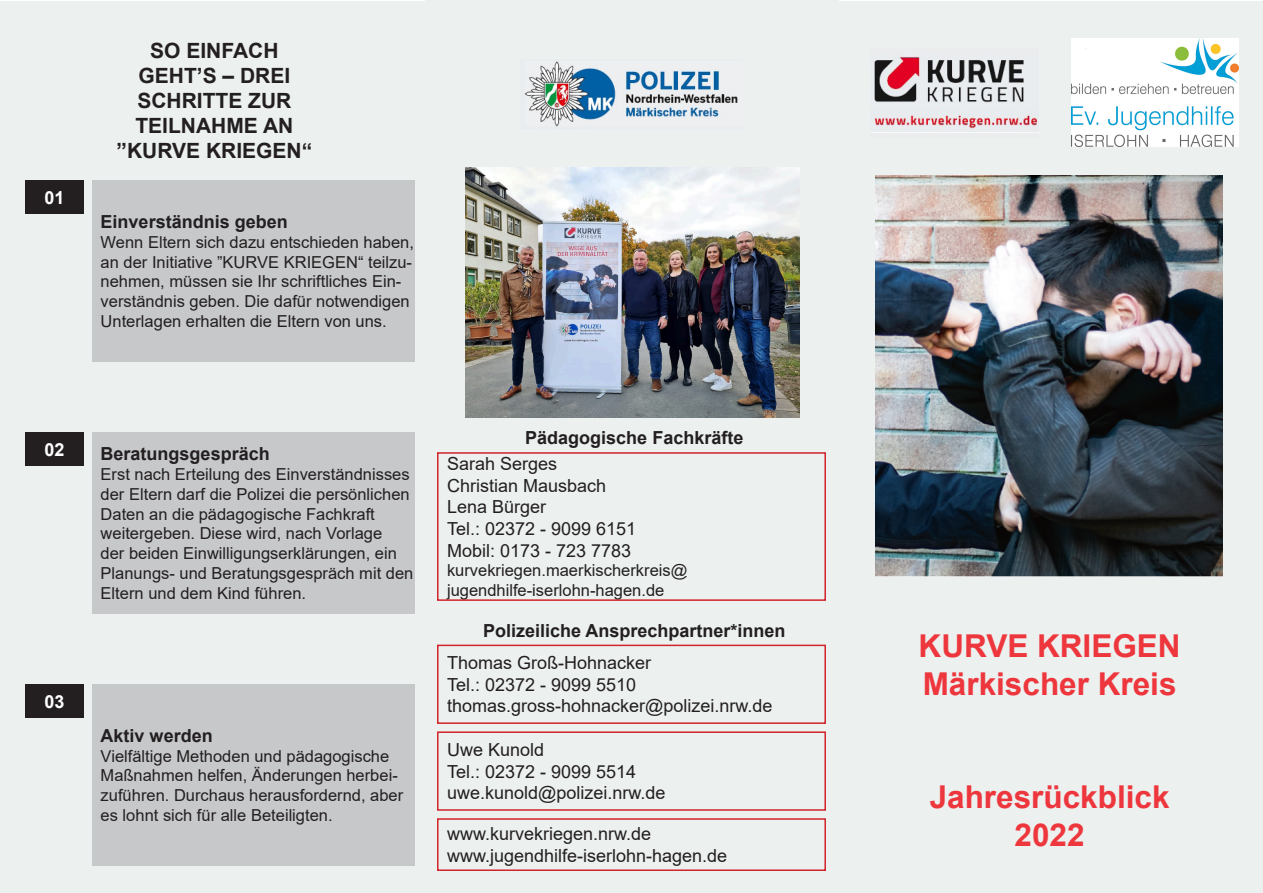
<style>
.page{position:relative;width:1263px;height:893px;background:#fff}
.page>*{position:absolute;margin:0;border:0;box-sizing:border-box;transform-origin:0 0}
.t1{font:700 31.5px "Arial";color:#ee363d}
.t2{font:700 21px "Arial";color:#231f20}
.t3{font:18px "Arial";color:#231f20}
.t4{font:700 18px "Arial";color:#231f20}
.t5{font:700 18px "Arial";color:#fff}
.t6{font:16.5px/19.8px "Arial";color:#231f20}
</style>
<div class="page">
<div style="left:0;top:1px;width:425px;height:892px;background:#ecf0ef"></div>
<div style="left:425px;top:0;width:414px;height:893px;background:#ecf0ef"></div>
<div style="left:836px;top:1px;width:427px;height:892px;background:#ecf0ef"></div>
<img style="left:524px;top:61px;width:214px;height:66px">
<div style="left:870px;top:48px;width:170px;height:91px;background:#ebecee"></div>
<img style="left:870px;top:56px;width:169px;height:77px">
<img style="left:1071px;top:39px;width:168px;height:107px">
<img style="left:876px;top:175px;width:346px;height:402px">
<img style="left:465px;top:167px;width:334px;height:251px">
<div style="left:437px;top:452px;width:389px;height:149px;border:2px solid #d1232a"></div>
<div style="left:437px;top:645px;width:389px;height:79px;border:2px solid #d1232a"></div>
<div style="left:437px;top:731px;width:389px;height:80px;border:2px solid #d1232a"></div>
<div style="left:437px;top:818px;width:389px;height:53px;border:2px solid #d1232a"></div>
<div style="left:92px;top:180px;width:322px;height:181px;background:#c7c8ca"></div>
<div style="left:26px;top:180px;width:58px;height:34px;background:#231f20"></div>
<div style="left:92px;top:432px;width:322px;height:181px;background:#c7c8ca"></div>
<div style="left:26px;top:432px;width:58px;height:34px;background:#231f20"></div>
<div style="left:92px;top:684px;width:322px;height:181px;background:#c7c8ca"></div>
<div style="left:26px;top:684px;width:58px;height:34px;background:#231f20"></div>
<hr style="left:1039px;top:48px;width:1px;height:91px;background:#ecf0ef">
<hr style="left:870px;top:138px;width:169px;height:2px;background:#ecf0ef">
<p class="t5" style="left:45px;top:185px;width:22px">01</p>
<p class="t2" style="left:150px;top:35px;width:130px">SO EINFACH</p>
<p class="t2" style="left:139px;top:61px;width:153px">GEHT’S – DREI</p>
<p class="t2" style="left:137px;top:86px;width:155px">SCHRITTE ZUR</p>
<p class="t2" style="left:135px;top:111px;width:159px">TEILNAHME AN</p>
<p class="t2" style="left:117px;top:136px;width:197px">”KURVE KRIEGEN“</p>
<p class="t4" style="left:101px;top:209px;width:189px">Einverständnis geben</p>
<p class="t6" style="left:101px;top:232px;width:315px">Wenn Eltern sich dazu entschieden haben, an der Initiative ”KURVE KRIEGEN“ teilzu&shy;nehmen, müssen sie Ihr schriftliches Ein&shy;verständnis geben. Die dafür notwendigen Unterlagen erhalten die Eltern von uns.</p>
<p class="t5" style="left:45px;top:437px;width:22px">02</p>
<p class="t5" style="left:45px;top:689px;width:22px">03</p>
<p class="t4" style="left:101px;top:441px;width:171px">Beratungsgespräch</p>
<p class="t6" style="left:101px;top:464px;width:314px">Erst nach Erteilung des Einverständnisses der Eltern darf die Polizei die persönlichen Daten an die pädagogische Fachkraft weitergeben. Diese wird, nach Vorlage<br>der beiden Einwilligungserklärungen, ein Planungs- und Beratungsgespräch mit den Eltern und dem Kind führen.</p>
<p class="t4" style="left:101px;top:723px;width:114px">Aktiv werden</p>
<p class="t6" style="left:101px;top:746px;width:304px">Vielfältige Methoden und pädagogische Maßnahmen helfen, Änderungen herbei&shy;zuführen. Durchaus herausfordernd, aber es lohnt sich für alle Beteiligten.</p>
<p class="t4" style="left:525px;top:424px;width:220px">Pädagogische Fachkräfte</p>
<p class="t3" style="left:447px;top:451px;width:112px">Sarah Serges</p>
<p class="t3" style="left:447px;top:473px;width:161px">Christian Mausbach</p>
<p class="t3" style="left:447px;top:495px;width:101px">Lena Bürger</p>
<p class="t3" style="left:447px;top:516px;width:191px">Tel.: 02372 - 9099 6151</p>
<p class="t3" style="left:447px;top:538px;width:186px">Mobil: 0173 - 723 7783</p>
<p class="t6" style="left:447px;top:560px;width:242px">kurvekriegen.maerkischerkreis@</p>
<p class="t6" style="left:447px;top:580px;width:219px">jugendhilfe-iserlohn-hagen.de</p>
<p class="t4" style="left:483px;top:618px;width:304px">Polizeiliche Ansprechpartner*innen</p>
<p class="t3" style="left:447px;top:650px;width:206px">Thomas Groß-Hohnacker</p>
<p class="t3" style="left:447px;top:672px;width:191px">Tel.: 02372 - 9099 5510</p>
<p class="t3" style="left:447px;top:694px;width:327px">thomas.gross-hohnacker@polizei.nrw.de</p>
<p class="t3" style="left:447px;top:737px;width:99px">Uwe Kunold</p>
<p class="t3" style="left:447px;top:759px;width:191px">Tel.: 02372 - 9099 5514</p>
<p class="t3" style="left:447px;top:780px;width:220px">uwe.kunold@polizei.nrw.de</p>
<p class="t3" style="left:447px;top:822px;width:206px">www.kurvekriegen.nrw.de</p>
<p class="t3" style="left:447px;top:843px;width:282px">www.jugendhilfe-iserlohn-hagen.de</p>
<p class="t1" style="left:919px;top:624px;width:263px">KURVE KRIEGEN</p>
<p class="t1" style="left:923px;top:662px;width:255px">Märkischer Kreis</p>
<p class="t1" style="left:930px;top:775px;width:241px">Jahresrückblick</p>
<p class="t1" style="left:1014px;top:813px;width:72px">2022</p>
</div>
